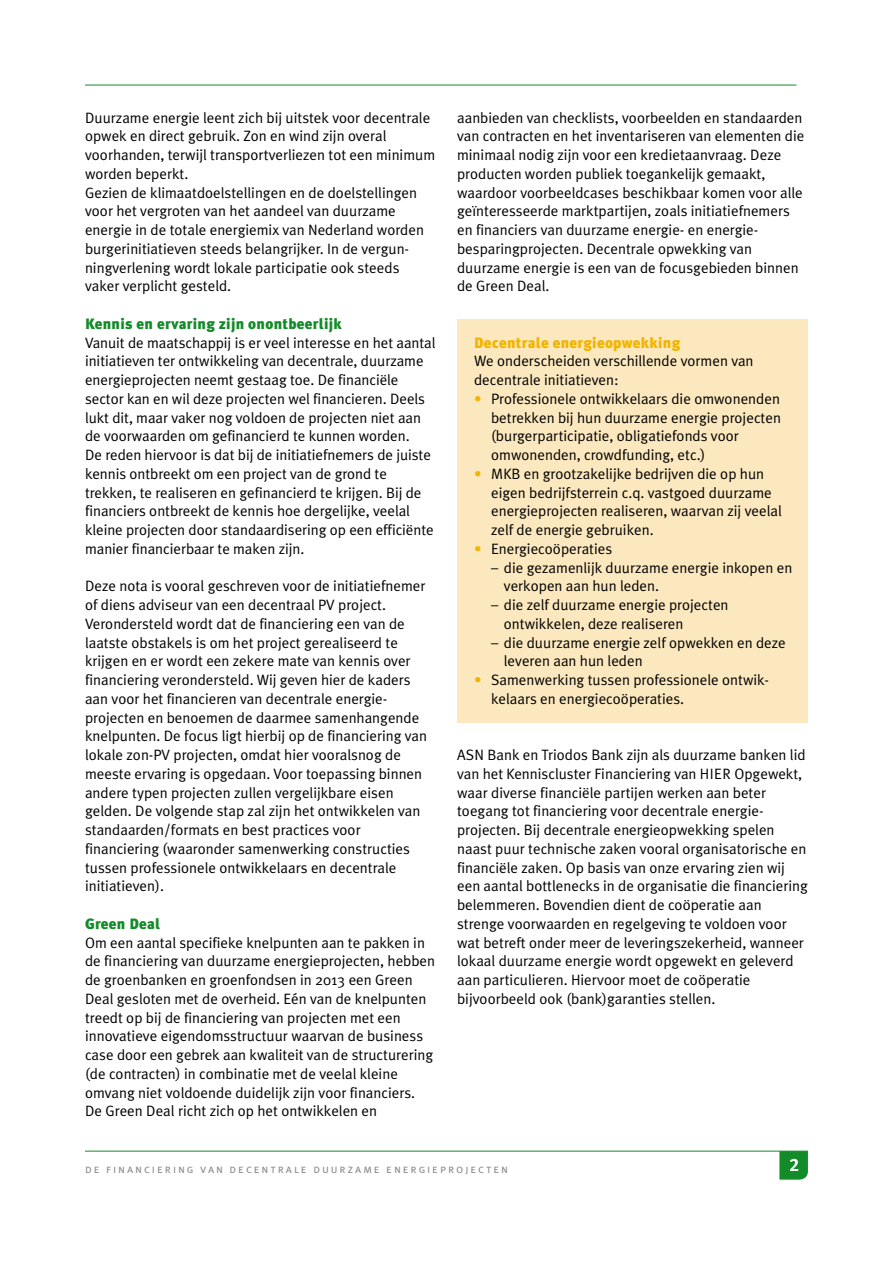
<style>
.page{position:relative;width:893px;height:1263px;background:#fff}
.page>*{position:absolute;margin:0;border:0;box-sizing:border-box;transform-origin:0 0}
.t1{font:18px "Meta Plus Bold Caps";color:#fff}
.t2{font:15px/18.8px "Meta Plus Normal";color:#000}
.t3{font:900 15px "Meta Plus";letter-spacing:.02em;color:#148b29}
.t4{font:900 15px "Meta Plus";letter-spacing:.02em;color:#f1b400}
.t5{font:12px "Meta Plus Normal Caps";letter-spacing:.16em;color:#87888a}
.s1{color:#f1b400}
</style>
<div class="page">
<hr style="left:85px;top:1151px;width:723px;height:1px;background:#148b29">
<svg style="left:779px;top:1151px;width:29px;height:28px"></svg>
<hr style="left:85px;top:85px;width:711px;height:1px;background:#148b29">
<div style="left:457px;top:319px;width:351px;height:404px;background:#fce8be"></div>
<p class="t2" style="left:85px;top:108px;width:352px">Duurzame energie leent zich bij uitstek voor decentrale opwek en direct gebruik. Zon en wind zijn overal voorhanden, terwijl transportverliezen tot een minimum worden beperkt.<br>Gezien de klimaatdoelstellingen en de doelstellingen voor het vergroten van het aandeel van duurzame energie in de totale energiemix van Nederland worden burgerinitiatieven steeds belangrijker. In de vergun&shy;ningverlening wordt lokale participatie ook steeds vaker verplicht gesteld.</p>
<p class="t3" style="left:85px;top:315px;width:258px">Kennis en ervaring zijn onontbeerlijk</p>
<p class="t2" style="left:85px;top:333px;width:352px">Vanuit de maatschappij is er veel interesse en het aantal initiatieven ter ontwikkeling van decentrale, duurzame energieprojecten neemt gestaag toe. De financiële sector kan en wil deze projecten wel financieren. Deels lukt dit, maar vaker nog voldoen de projecten niet aan de voorwaarden om gefinancierd te kunnen worden.<br>De reden hiervoor is dat bij de initiatiefnemers de juiste kennis ontbreekt om een project van de grond te trekken, te realiseren en gefinancierd te krijgen. Bij de financiers ontbreekt de kennis hoe dergelijke, veelal kleine projecten door standaardisering op een efficiënte manier financierbaar te maken zijn.</p>
<p class="t2" style="left:85px;top:577px;width:344px">Deze nota is vooral geschreven voor de initiatiefnemer of diens adviseur van een decentraal PV project.<br>Verondersteld wordt dat de financiering een van de laatste obstakels is om het project gerealiseerd te krijgen en er wordt een zekere mate van kennis over financiering verondersteld. Wij geven hier de kaders aan voor het financieren van decentrale energie&shy;projecten en benoemen de daarmee samenhangende knelpunten. De focus ligt hierbij op de financiering van lokale zon-PV projecten, omdat hier vooralsnog de meeste ervaring is opgedaan. Voor toepassing binnen andere typen projecten zullen vergelijkbare eisen gelden. De volgende stap zal zijn het ontwikkelen van standaarden/formats en best practices voor financiering (waaronder samenwerking constructies tussen professionele ontwikkelaars en decentrale initiatieven).</p>
<p class="t3" style="left:85px;top:915px;width:77px">Green Deal</p>
<p class="t2" style="left:85px;top:933px;width:352px">Om een aantal specifieke knelpunten aan te pakken in de financiering van duurzame energieprojecten, hebben de groenbanken en groenfondsen in 2013 een Green Deal gesloten met de overheid. Eén van de knelpunten treedt op bij de financiering van projecten met een innovatieve eigendomsstructuur waarvan de business case door een gebrek aan kwaliteit van de structurering (de contracten) in combinatie met de veelal kleine omvang niet voldoende duidelijk zijn voor financiers.<br>De Green Deal richt zich op het ontwikkelen en</p>
<p class="t2" style="left:457px;top:108px;width:349px">aanbieden van checklists, voorbeelden en standaarden van contracten en het inventariseren van elementen die minimaal nodig zijn voor een kredietaanvraag. Deze producten worden publiek toegankelijk gemaakt, waardoor voorbeeldcases beschikbaar komen voor alle geïnteresseerde marktpartijen, zoals initiatiefnemers en financiers van duurzame energie- en energie&shy;besparingprojecten. Decentrale opwekking van duurzame energie is een van de focusgebieden binnen de Green Deal.</p>
<p class="t4" style="left:474px;top:334px;width:208px">Decentrale energieopwekking</p>
<p class="t2" style="left:474px;top:352px;width:281px">We onderscheiden verschillende vormen van decentrale initiatieven:</p>
<p class="t2" style="left:491px;top:389px;width:291px;text-indent:-17px"><span class="s1">•</span> Professionele ontwikkelaars die omwonenden betrekken bij hun duurzame energie projecten (burgerparticipatie, obligatiefonds voor omwonenden, crowdfunding, etc.)</p>
<p class="t2" style="left:491px;top:464px;width:292px;text-indent:-17px"><span class="s1">•</span> MKB en grootzakelijke bedrijven die op hun eigen bedrijfsterrein c.q. vastgoed duurzame energieprojecten realiseren, waarvan zij veelal zelf de energie gebruiken.</p>
<p class="t2" style="left:474px;top:539px;width:140px"><span class="s1">•</span> Energiecoöperaties</p>
<p class="t2" style="left:504px;top:558px;width:290px;text-indent:-13px">– die gezamenlijk duurzame energie inkopen en verkopen aan hun leden.</p>
<p class="t2" style="left:504px;top:595px;width:226px;text-indent:-13px">– die zelf duurzame energie projecten ontwikkelen, deze realiseren</p>
<p class="t2" style="left:504px;top:633px;width:283px;text-indent:-13px">– die duurzame energie zelf opwekken en deze leveren aan hun leden</p>
<p class="t2" style="left:491px;top:670px;width:279px;text-indent:-17px"><span class="s1">•</span> Samenwerking tussen professionele ontwik&shy;kelaars en energiecoöperaties.</p>
<p class="t2" style="left:457px;top:745px;width:352px">ASN Bank en Triodos Bank zijn als duurzame banken lid van het Kenniscluster Financiering van HIER Opgewekt, waar diverse financiële partijen werken aan beter toegang tot financiering voor decentrale energie&shy;projecten. Bij decentrale energieopwekking spelen naast puur technische zaken vooral organisatorische en financiële zaken. Op basis van onze ervaring zien wij een aantal bottlenecks in de organisatie die financiering belemmeren. Bovendien dient de coöperatie aan strenge voorwaarden en regelgeving te voldoen voor wat betreft onder meer de leveringszekerheid, wanneer lokaal duurzame energie wordt opgewekt en geleverd aan particulieren. Hiervoor moet de coöperatie bijvoorbeeld ook (bank)garanties stellen.</p>
<p class="t5" style="left:85px;top:1161px;width:425px">de financiering van decentrale duurzame energieprojecten</p>
<p class="t1" style="left:789px;top:1154px;width:11px">2</p>
</div>
